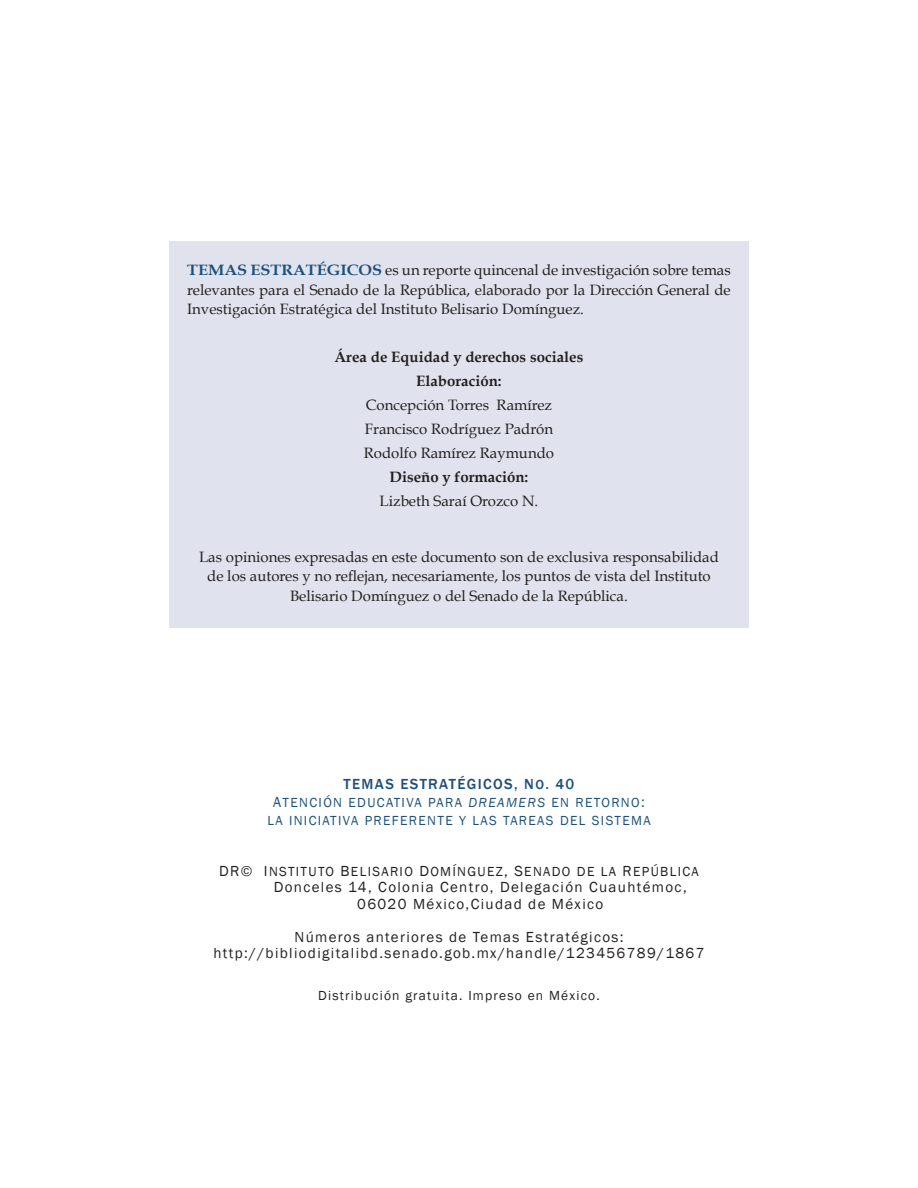
<style>
.page{position:relative;width:918px;height:1188px;background:#fff}
.page>*{position:absolute;margin:0;border:0;box-sizing:border-box;transform-origin:0 0}
.creditos{font:15px/19.5px "Book Antiqua";color:#231f20;text-align:justify}
.texto{font:15px/19.5px "Book Antiqua";color:#231f20;text-align:center}
.creditos-2{font:15px "Franklin Gothic";letter-spacing:.09em;color:#231f20}
.texto-2{font:15px "Franklin Gothic";letter-spacing:.09em;color:#231f20}
.creditos-3{font:700 15px "Book Antiqua";color:#231f20}
.texto-3{font:15px "Franklin Gothic Medium SC900";letter-spacing:.09em;color:#1e507c}
.texto-4{font:13.5px "Franklin Gothic Book SC900";letter-spacing:.1em;color:#1e507c}
.texto-5{font:13.5px "Franklin Gothic Book SC900";letter-spacing:.1em;color:#231f20}
.texto-6{font:13.5px "Franklin Gothic";letter-spacing:.09em;color:#231f20}
.s1{font-weight:700;color:#1e507c}
.s2{font-size:13.5px}
.s3{font-size:15px}
.s4{font-family:"Franklin Gothic Book Italic SC900"}
</style>
<div class="page">
<div style="left:169px;top:241px;width:580px;height:387px;background:#e0e3ed"></div>
<p class="creditos" style="left:187px;top:261px;width:545px"><span class="s1">TEMAS ESTRATÉGICOS</span> es un reporte quincenal de investigación sobre temas relevantes para el Senado de la República, elaborado por la Dirección General de Investigación Estratégica del Instituto Belisario Domínguez.</p>
<p class="creditos-3" style="left:335px;top:349px;width:250px">Área de Equidad y derechos sociales</p>
<p class="creditos-3" style="left:416px;top:373px;width:87px">Elaboración:</p>
<p class="creditos" style="left:366px;top:396px;width:188px">Concepción Torres Ramírez</p>
<p class="creditos" style="left:365px;top:420px;width:190px">Francisco Rodríguez Padrón</p>
<p class="creditos" style="left:364px;top:444px;width:192px">Rodolfo Ramírez Raymundo</p>
<p class="creditos-3" style="left:390px;top:469px;width:140px">Diseño y formación:</p>
<p class="creditos" style="left:380px;top:492px;width:160px">Lizbeth Saraí Orozco N.</p>
<p class="texto" style="left:199px;top:547px;width:521px">Las opiniones expresadas en este documento son de exclusiva responsabilidad</p>
<p class="texto" style="left:207px;top:567px;width:505px">de los autores y no reflejan, necesariamente, los puntos de vista del Instituto<br>Belisario Domínguez o del Senado de la República.</p>
<p class="texto-3" style="left:344px;top:775px;width:232px">TEMAS ESTRATÉGICOS, N<span class="s2">o</span>. 40</p>
<p class="texto-4" style="left:273px;top:794px;width:373px"><span class="s3">A</span>TENCIÓN EDUCATIVA PARA <span class="s4">DREAMERS</span> EN RETORNO<span class="s3">:</span></p>
<p class="texto-4" style="left:267px;top:812px;width:385px">LA INICIATIVA PREFERENTE Y LAS TAREAS DEL SISTEMA</p>
<p class="texto-5" style="left:219px;top:863px;width:481px"><span class="s3">DR© I</span> NSTITUTO <span class="s3">B</span>ELISARIO <span class="s3">D</span>OMÍNGUEZ<span class="s3">, S</span>ENADO DE LA <span class="s3">R</span>EPÚBLICA</p>
<p class="texto-2" style="left:274px;top:878px;width:414px">Donceles 14, Colonia Centro, Delegación Cuauhtémoc,</p>
<p class="texto-2" style="left:357px;top:895px;width:248px">06020 México,Ciudad de México</p>
<p class="creditos-2" style="left:294px;top:928px;width:331px">Números anteriores de Temas Estratégicos:</p>
<p class="creditos-2" style="left:213px;top:944px;width:493px">http://bibliodigitalibd.senado.gob.mx/handle/123456789/1867</p>
<p class="texto-6" style="left:318px;top:987px;width:283px">Distribución gratuita. Impreso en México.</p>
</div>
